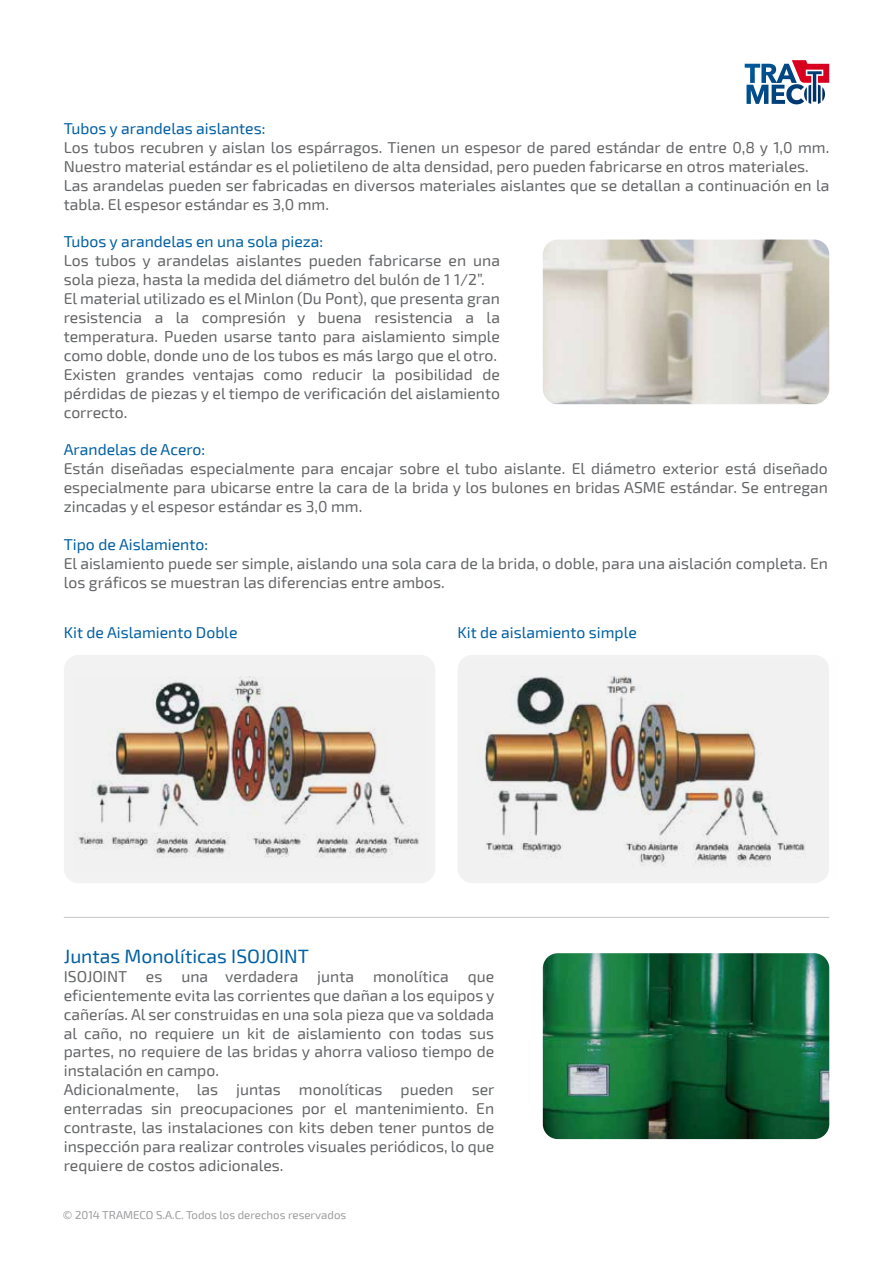
<style>
.page{position:relative;width:893px;height:1263px;background:#fff}
.page>*{position:absolute;margin:0;border:0;box-sizing:border-box;transform-origin:0 0}
.t1{font:19.2px "Exo 2";color:#005fa2}
.t2{font:15.75px/18.9px "Exo 2";color:#646567}
.t3{font:15.75px "Exo 2";color:#005fa2}
.t4{font:11.4px "Exo 2";color:#9b9c9e}
</style>
<div class="page">
<svg style="left:745px;top:60px;width:84px;height:44px"></svg>
<img style="left:543px;top:240px;width:286px;height:164px">
<div style="left:64px;top:655px;width:371px;height:228px;background:#f2f2f2;border-radius:15px"></div>
<img style="left:78px;top:676px;width:341px;height:182px">
<div style="left:457px;top:655px;width:372px;height:228px;background:#f2f2f2;border-radius:15px"></div>
<img style="left:484px;top:675px;width:321px;height:192px">
<hr style="left:64px;top:917px;width:765px;height:1px;background:#c5c6c8">
<img style="left:543px;top:953px;width:286px;height:186px">
<p class="t3" style="left:64px;top:119px;width:203px">Tubos y arandelas aislantes:</p>
<p class="t2" style="left:64px;top:138px;width:767px">Los tubos recubren y aislan los espárragos. Tienen un espesor de pared estándar de entre 0,8 y 1,0 mm.<br>Nuestro material estándar es el polietileno de alta densidad, pero pueden fabricarse en otros materiales.<br>Las arandelas pueden ser fabricadas en diversos materiales aislantes que se detallan a continuación en la tabla. El espesor estándar es 3,0 mm.</p>
<p class="t3" style="left:64px;top:233px;width:261px">Tubos y arandelas en una sola pieza:</p>
<p class="t2" style="left:64px;top:252px;width:438px">Los tubos y arandelas aislantes pueden fabricarse en una sola pieza, hasta la medida del diámetro del bulón de 1 1/2”.<br>El material utilizado es el Minlon (Du Pont), que presenta gran resistencia a la compresión y buena resistencia a la temperatura. Pueden usarse tanto para aislamiento simple como doble, donde uno de los tubos es más largo que el otro.<br>Existen grandes ventajas como reducir la posibilidad de pérdidas de piezas y el tiempo de verificación del aislamiento correcto.</p>
<p class="t3" style="left:64px;top:441px;width:143px">Arandelas de Acero:</p>
<p class="t2" style="left:64px;top:460px;width:766px;text-align:justify">Están diseñadas especialmente para encajar sobre el tubo aislante. El diámetro exterior está diseñado especialmente para ubicarse entre la cara de la brida y los bulones en bridas ASME estándar. Se entregan zincadas y el espesor estándar es 3,0 mm.</p>
<p class="t3" style="left:64px;top:535px;width:146px">Tipo de Aislamiento:</p>
<p class="t2" style="left:64px;top:554px;width:766px">El aislamiento puede ser simple, aislando una sola cara de la brida, o doble, para una aislación completa. En los gráficos se muestran las diferencias entre ambos.</p>
<p class="t3" style="left:64px;top:623px;width:175px">Kit de Aislamiento Doble</p>
<p class="t3" style="left:457px;top:623px;width:181px">Kit de aislamiento simple</p>
<p class="t1" style="left:64px;top:945px;width:247px">Juntas Monolíticas ISOJOINT</p>
<p class="t2" style="left:64px;top:967px;width:432px">ISOJOINT es una verdadera junta monolítica que eficientemente evita las corrientes que dañan a los equipos y cañerías. Al ser construidas en una sola pieza que va soldada al caño, no requiere un kit de aislamiento con todas sus partes, no requiere de las bridas y ahorra valioso tiempo de instalación en campo.<br>Adicionalmente, las juntas monolíticas pueden ser enterradas sin preocupaciones por el mantenimiento. En contraste, las instalaciones con kits deben tener puntos de inspección para realizar controles visuales periódicos, lo que requiere de costos adicionales.</p>
<p class="t4" style="left:63px;top:1208px;width:285px">© 2014 TRAMECO S.A.C. Todos los derechos reservados</p>
</div>
